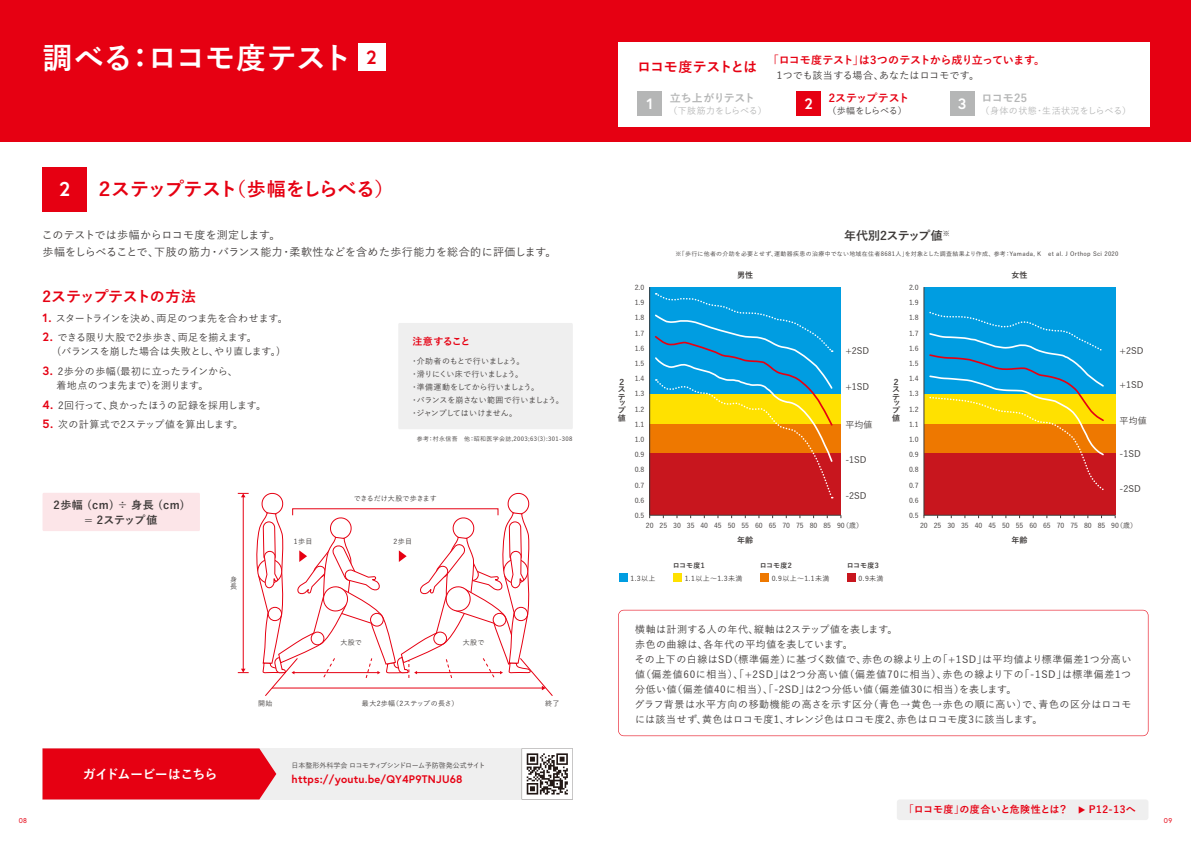
<style>
.page{position:relative;width:1191px;height:842px;background:#fff}
.page>*{position:absolute;margin:0;border:0;box-sizing:border-box;transform-origin:0 0}
.t1{font:700 30px "Yu Go";letter-spacing:-.015em;color:#fff}
.t2{font:700 20px "Europa";color:#fff}
.t3{font:700 19px "Yu Go";letter-spacing:-.03em;color:#e60012}
.t4{font:700 15px "Yu Go";letter-spacing:-.025em;color:#e60012}
.t5{font:700 15px "Europa";color:#fff}
.t6{font:700 14px "Yu Go";letter-spacing:-.045em;color:#e60012}
.t7{font:700 13px "Yu Go";letter-spacing:-.06em;color:#fff}
.t8{font:700 12px "Yu Go";letter-spacing:-.02em;color:#3e3a39}
.t9{font:500 11px/17px "Yu Go";letter-spacing:.015em;color:#3e3a39}
.t10{font:700 11px "Yu Go";letter-spacing:-.02em;color:#e60012}
.t11{font:700 11px "Europa";letter-spacing:.02em;color:#e60012}
.t12{font:700 11px/15px "Yu Go";letter-spacing:.05em;color:#3e3a39;text-align:center}
.t13{font:700 11px "Yu Go";letter-spacing:-.01em;color:#b5b6b6}
.t14{font:500 10px/15px "Yu Go";letter-spacing:.045em;color:#3e3a39}
.t15{font:500 10px/14px "Yu Go";letter-spacing:-.015em;color:#3e3a39}
.t16{font:500 10px "Yu Go";letter-spacing:.015em;color:#3e3a39}
.t17{font:500 10px/14px "Yu Go";letter-spacing:-.005em;color:#3e3a39}
.t18{font:700 10px "Yu Go";letter-spacing:.04em;color:#e60012}
.t19{font:500 10px "Yu Go";letter-spacing:-.02em;color:#3e3a39}
.t20{font:500 9px "Yu Go";color:#3e3a39}
.t21{font:500 9px "Yu Go";letter-spacing:.03em;color:#b5b6b6}
.t22{font:500 9px "Yu Go";color:#b5b6b6}
.t23{font:500 8px/13px "Yu Go";letter-spacing:-.025em;color:#3e3a39}
.t24{font:700 8px/7.1px "Yu Go";color:#3e3a39}
.t25{font:500 7px/15.2px "Yu Go";color:#3e3a39;text-align:justify}
.t26{font:500 7px "Yu Go";letter-spacing:-.035em;color:#3e3a39}
.t27{font:700 7px "Yu Go";letter-spacing:.01em;color:#3e3a39}
.t28{font:500 7px "Yu Go";letter-spacing:.045em;color:#3e3a39}
.t29{font:7px "Europa";color:#e60012}
.t30{font:500 6px "Yu Go";letter-spacing:.05em;color:#3e3a39}
.s1{font-family:"Europa";font-weight:700;font-size:12px;color:#e60012}
.s2{font-size:8px}
</style>
<div class="page">
<div style="left:0;top:0;width:1191px;height:142px;background:#e60012"></div>
<div style="left:618px;top:43px;width:531px;height:84px;background:#fff"></div>
<div style="left:638px;top:92px;width:24px;height:24px;background:#b5b6b6"></div>
<div style="left:796px;top:92px;width:25px;height:24px;background:#e60012"></div>
<div style="left:950px;top:92px;width:24px;height:24px;background:#b5b6b6"></div>
<div style="left:43px;top:168px;width:44px;height:44px;background:#e60012"></div>
<div style="left:398px;top:323px;width:175px;height:106px;background:#efefef"></div>
<div style="left:43px;top:493px;width:157px;height:38px;background:#fce5e8"></div>
<svg style="left:649px;top:287px;width:192px;height:229px"></svg>
<svg style="left:923px;top:287px;width:192px;height:229px"></svg>
<svg style="left:654px;top:293px;width:179px;height:205px"></svg>
<svg style="left:928px;top:311px;width:176px;height:180px"></svg>
<svg style="left:618px;top:610px;width:530px;height:126px"></svg>
<div style="left:897px;top:799px;width:251px;height:21px;background:#efefef;border-radius:3px"></div>
<div style="left:43px;top:748px;width:530px;height:51px;background:#efefef"></div>
<div style="left:43px;top:748px;width:233px;height:51px;background:#e60012"></div>
<div style="left:619px;top:573px;width:9px;height:9px;background:#009de1"></div>
<div style="left:673px;top:573px;width:9px;height:9px;background:#ffe100"></div>
<div style="left:760px;top:573px;width:9px;height:9px;background:#ee7800"></div>
<div style="left:847px;top:573px;width:9px;height:9px;background:#c8161e"></div>
<div style="left:358px;top:44px;width:27px;height:27px;background:#fff"></div>
<hr style="left:243px;top:497px;width:1px;height:172px;background:#e60012">
<svg style="left:238px;top:669px;width:11px;height:4px"></svg>
<svg style="left:238px;top:493px;width:11px;height:4px"></svg>
<svg style="left:522px;top:748px;width:51px;height:51px"></svg>
<svg style="left:256px;top:492px;width:297px;height:204px"></svg>
<h1 class="t1" style="left:43px;top:41px;width:336px">調べる：ロコモ度テスト <sup>2</sup></h1>
<h3 class="t3" style="left:95px;top:179px;width:300px">２ステップテスト（歩幅をしらべる）</h3>
<p class="t9" style="left:42px;top:225px;width:516px">このテストでは歩幅からロコモ度を測定します。<br>歩幅をしらべることで、下肢の筋力・バランス能力・柔軟性などを含めた歩行能力を総合的に評価します。</p>
<h2 class="t2" style="left:59px;top:175px;width:13px">2</h2>
<h3 class="t4" style="left:43px;top:288px;width:155px">2ステップテストの方法</h3>
<p class="t19" style="left:43px;top:309px;width:247px"><span class="s1">1.</span> スタートラインを決め、両足のつま先を合わせます。</p>
<p class="t15" style="left:57px;top:329px;width:225px;text-indent:-15px"><span class="s1">2.</span> できる限り大股で2歩歩き、両足を揃えます。<br>(バランスを崩した場合は失敗とし、やり直します。)</p>
<p class="t17" style="left:56px;top:363px;width:183px;text-indent:-14px"><span class="s1">3.</span> 2歩分の歩幅(最初に立ったラインから、着地点のつま先まで)を測ります。</p>
<p class="t15" style="left:43px;top:397px;width:225px"><span class="s1">4.</span> 2回行って、良かったほうの記録を採用します。</p>
<p class="t16" style="left:43px;top:415px;width:202px"><span class="s1">5.</span> 次の計算式で2ステップ値を算出します。</p>
<p class="t12" style="left:54px;top:497px;width:133px">2歩幅 (cm) ÷ 身長 (cm) = 2ステップ値</p>
<p class="t25" style="left:230px;top:575px;width:8px;line-height:7.3px">身長</p>
<p class="t25" style="left:294px;top:533px;width:20px">1歩目</p>
<p class="t18" style="left:412px;top:335px;width:59px">注意すること</p>
<p class="t23" style="left:410px;top:354px;width:155px">・介助者のもとで行いましょう。<br>・滑りにくい床で行いましょう。<br>・準備運動をしてから行いましょう。<br>・バランスを崩さない範囲で行いましょう。・ジャンプしてはいけません。</p>
<p class="t30" style="left:417px;top:433px;width:157px">参考：村永信吾　他：昭和医学会誌,2003;63(3):301-308</p>
<p class="t25" style="left:354px;top:489px;width:85px">できるだけ大股で歩きます</p>
<p class="t25" style="left:393px;top:533px;width:20px">2歩目</p>
<p class="t25" style="left:340px;top:634px;width:23px">大股で</p>
<p class="t25" style="left:463px;top:634px;width:23px">大股で</p>
<h3 class="t7" style="left:83px;top:766px;width:136px">ガイドムービーはこちら</h3>
<p class="t25" style="left:258px;top:695px;width:16px">開始</p>
<p class="t28" style="left:362px;top:697px;width:98px">最大2歩幅（2ステップの長さ）</p>
<p class="t25" style="left:545px;top:695px;width:16px">終了</p>
<p class="t26" style="left:291px;top:759px;width:195px">日本整形外科学会 ロコモティブシンドローム予防啓発公式サイト</p>
<p class="t11" style="left:292px;top:772px;width:172px">https://youtu.be/QY4P9TNJU68</p>
<h3 class="t6" style="left:637px;top:59px;width:122px">ロコモ度テストとは</h3>
<p class="t10" style="left:767px;top:54px;width:279px">「ロコモ度テスト」は3つのテストから成り立っています。</p>
<p class="t16" style="left:777px;top:66px;width:204px">1つでも該当する場合、あなたはロコモです。</p>
<h3 class="t5" style="left:646px;top:93px;width:8px">1</h3>
<p class="t13" style="left:670px;top:91px;width:87px">立ち上がりテスト</p>
<p class="t22" style="left:668px;top:102px;width:100px">（下肢筋力をしらべる）</p>
<h3 class="t5" style="left:804px;top:93px;width:10px">2</h3>
<p class="t10" style="left:829px;top:91px;width:82px">2ステップテスト</p>
<p class="t20" style="left:827px;top:102px;width:81px">（歩幅をしらべる）</p>
<h3 class="t5" style="left:957px;top:93px;width:10px">3</h3>
<p class="t13" style="left:981px;top:91px;width:47px">ロコモ25</p>
<p class="t21" style="left:980px;top:102px;width:152px">（身体の状態・生活状況をしらべる）</p>
<p class="t8" style="left:844px;top:229px;width:107px">年代別2ステップ値<sup>※</sup></p>
<p class="t30" style="left:675px;top:248px;width:445px">※「歩行に他者の介助を必要とせず、運動器疾患の治療中でない地域在住者8681人」を対象とした調査結果より作成、参考：Yamada, K　et al. J Orthop Sci 2020</p>
<p class="t24" style="left:618px;top:379px;width:9px">２ステップ</p>
<p class="t24" style="left:618px;top:414px;width:9px">値</p>
<p class="t24" style="left:737px;top:272px;width:17px">男性</p>
<p class="t24" style="left:1011px;top:272px;width:17px">女性</p>
<p class="t25" style="left:635px;top:279px;width:11px">2.0</p>
<p class="t25" style="left:909px;top:279px;width:11px">2.0</p>
<p class="t25" style="left:635px;top:294px;width:11px">1.9</p>
<p class="t25" style="left:909px;top:294px;width:11px">1.9</p>
<p class="t25" style="left:635px;top:309px;width:11px">1.8</p>
<p class="t25" style="left:909px;top:309px;width:11px">1.8</p>
<p class="t25" style="left:635px;top:325px;width:11px">1.7</p>
<p class="t25" style="left:909px;top:325px;width:11px">1.7</p>
<p class="t25" style="left:635px;top:340px;width:11px">1.6<br>1.5</p>
<p class="t25" style="left:635px;top:370px;width:11px">1.4</p>
<p class="t25" style="left:635px;top:385px;width:11px">1.3</p>
<p class="t25" style="left:635px;top:401px;width:11px">1.2</p>
<p class="t25" style="left:635px;top:416px;width:11px">1.1</p>
<p class="t20" style="left:845px;top:342px;width:25px">+2SD</p>
<p class="t20" style="left:845px;top:379px;width:25px">+1SD</p>
<p class="t20" style="left:845px;top:416px;width:28px">平均値</p>
<p class="t24" style="left:892px;top:379px;width:9px">２ステップ</p>
<p class="t24" style="left:892px;top:414px;width:9px">値</p>
<p class="t25" style="left:909px;top:340px;width:11px">1.6<br>1.5<br>1.4</p>
<p class="t25" style="left:909px;top:385px;width:11px">1.3</p>
<p class="t25" style="left:909px;top:401px;width:11px">1.2</p>
<p class="t25" style="left:909px;top:416px;width:11px">1.1</p>
<p class="t20" style="left:1119px;top:342px;width:25px">+2SD</p>
<p class="t20" style="left:1119px;top:377px;width:25px">+1SD</p>
<p class="t20" style="left:1119px;top:412px;width:28px">平均値</p>
<p class="t25" style="left:635px;top:431px;width:11px">1.0</p>
<p class="t25" style="left:909px;top:431px;width:11px">1.0</p>
<p class="t25" style="left:635px;top:446px;width:11px">0.9</p>
<p class="t25" style="left:635px;top:461px;width:11px">0.8<br>0.7<br>0.6<br>0.5</p>
<p class="t20" style="left:845px;top:452px;width:23px">-1SD</p>
<p class="t20" style="left:845px;top:488px;width:23px">-2SD</p>
<p class="t25" style="left:909px;top:446px;width:11px">0.9</p>
<p class="t25" style="left:909px;top:461px;width:11px">0.8<br>0.7<br>0.6<br>0.5</p>
<p class="t20" style="left:1119px;top:445px;width:23px">-1SD</p>
<p class="t20" style="left:1119px;top:480px;width:23px">-2SD</p>
<p class="t25" style="left:646px;top:517px;width:219px">20 25 30 35 40 45 50 55 60 65 70 75 80 85 90（歳）</p>
<p class="t24" style="left:737px;top:536px;width:17px">年齢</p>
<p class="t25" style="left:920px;top:517px;width:219px">20 25 30 35 40 45 50 55 60 65 70 75 80 85 90（歳）</p>
<p class="t24" style="left:1011px;top:536px;width:17px">年齢</p>
<p class="t27" style="left:673px;top:561px;width:34px">ロコモ度1</p>
<p class="t27" style="left:759px;top:561px;width:34px">ロコモ度2</p>
<p class="t27" style="left:846px;top:561px;width:34px">ロコモ度3</p>
<p class="t25" style="left:771px;top:570px;width:59px">0.9以上～1.1未満</p>
<p class="t25" style="left:858px;top:570px;width:26px">0.9未満</p>
<p class="t25" style="left:630px;top:570px;width:26px">1.3以上</p>
<p class="t25" style="left:684px;top:570px;width:59px">1.1以上～1.3未満</p>
<p class="t14" style="left:634px;top:620px;width:498px">横軸は計測する人の年代、縦軸は2ステップ値を表します。<br>赤色の曲線は、各年代の平均値を表しています。<br>その上下の白線はSD（標準偏差）に基づく数値で、赤色の線より上の「+1SD」は平均値より標準偏差1つ分高い値（偏差値60に相当）、「+2SD」は2つ分高い値（偏差値70に相当）、赤色の線より下の「-1SD」は標準偏差1つ分低い値（偏差値40に相当）、「-2SD」は2つ分低い値（偏差値30に相当）を表します。<br>グラフ背景は水平方向の移動機能の高さを示す区分（青色→黄色→赤色の順に高い）で、青色の区分はロコモには該当せず、黄色はロコモ度1、オレンジ色はロコモ度2、赤色はロコモ度3に該当します。</p>
<p class="t18" style="left:904px;top:804px;width:233px">「ロコモ度」の度合いと危険性とは？　<span class="s2">▶</span> P12-13へ</p>
<p class="t29" style="left:19px;top:816px;width:10px">08</p>
<p class="t29" style="left:1164px;top:816px;width:10px">09</p>
</div>
